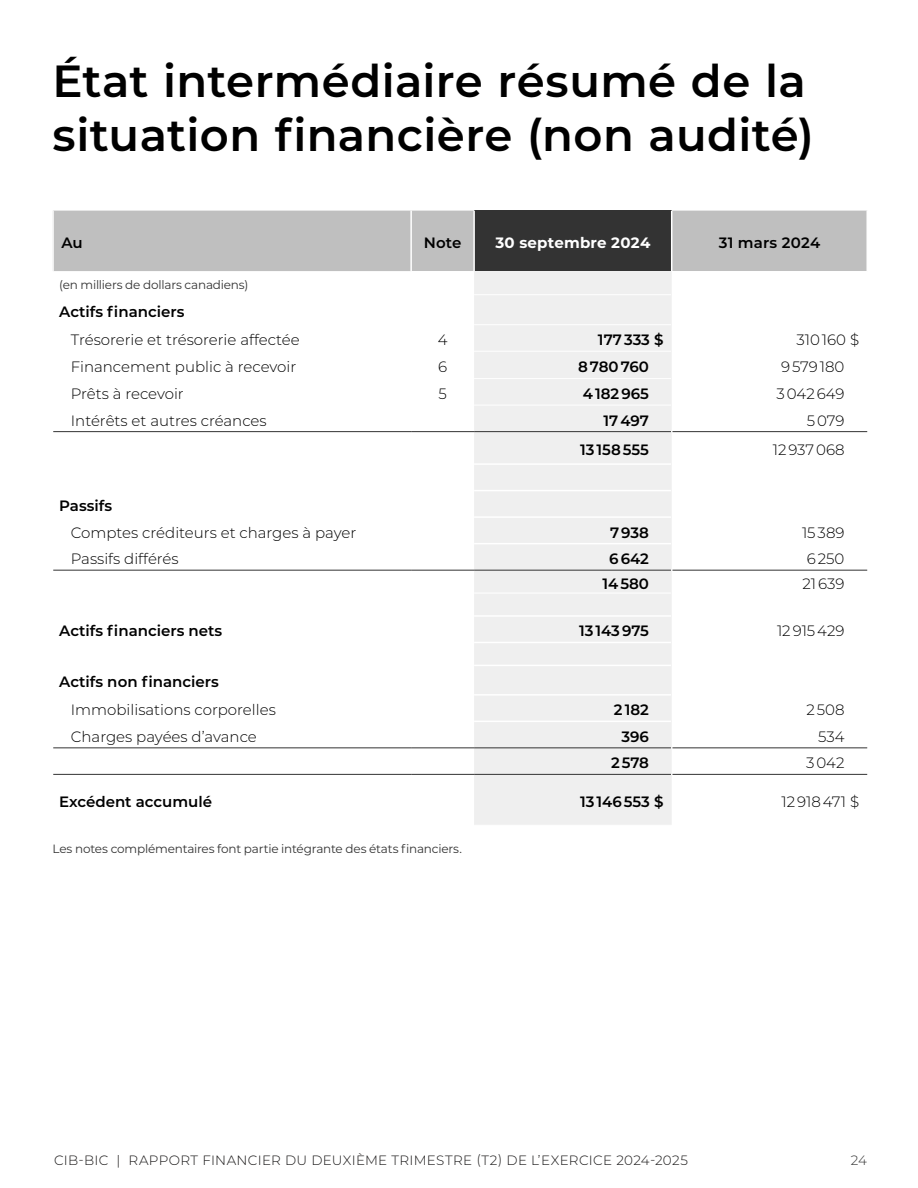
<style>
.page{position:relative;width:918px;height:1188px;background:#fff}
.page>*{position:absolute;margin:0;border:0;box-sizing:border-box;transform-origin:0 0}
.t1{font:600 45px/54px "Montserrat";letter-spacing:.01em;color:#000}
.t2{font:300 15px "Montserrat";color:#000}
.t3{font:600 15px "Montserrat";color:#000}
.t4{font:700 15px "Montserrat";letter-spacing:.015em;color:#fff}
.t5{font:300 13.5px "Montserrat";letter-spacing:.025em;color:#1a1818}
.t6{font:300 13.5px "Montserrat";color:#333}
.t7{font:12px "Montserrat";letter-spacing:-.015em;color:#333}
</style>
<div class="page">
<div style="left:54px;top:211px;width:812px;height:60px;background:#bfbfbf"></div>
<div style="left:474px;top:211px;width:198px;height:60px;background:#333"></div>
<svg style="left:411px;top:432px;width:456px;height:342px"></svg>
<div style="left:474px;top:271px;width:198px;height:554px;background:#efefef"></div>
<hr style="left:474px;top:294px;width:197px;height:1px;background:#fff">
<hr style="left:474px;top:324px;width:197px;height:1px;background:#fff">
<hr style="left:474px;top:351px;width:197px;height:1px;background:#fff">
<hr style="left:474px;top:378px;width:197px;height:1px;background:#fff">
<hr style="left:474px;top:405px;width:197px;height:1px;background:#fff">
<hr style="left:411px;top:463px;width:63px;height:2px;background:#fff">
<hr style="left:672px;top:463px;width:195px;height:2px;background:#fff">
<hr style="left:474px;top:463px;width:197px;height:2px;background:#fff">
<hr style="left:411px;top:490px;width:63px;height:1px;background:#fff">
<hr style="left:474px;top:490px;width:197px;height:1px;background:#fff">
<hr style="left:474px;top:516px;width:197px;height:2px;background:#fff">
<hr style="left:474px;top:543px;width:197px;height:1px;background:#fff">
<hr style="left:474px;top:615px;width:197px;height:2px;background:#fff">
<hr style="left:474px;top:642px;width:197px;height:1px;background:#fff">
<hr style="left:474px;top:665px;width:197px;height:1px;background:#fff">
<hr style="left:474px;top:694px;width:197px;height:2px;background:#fff">
<hr style="left:474px;top:721px;width:197px;height:1px;background:#fff">
<hr style="left:672px;top:490px;width:195px;height:1px;background:#fff">
<hr style="left:411px;top:516px;width:63px;height:2px;background:#fff">
<hr style="left:672px;top:516px;width:195px;height:2px;background:#fff">
<hr style="left:411px;top:543px;width:63px;height:1px;background:#fff">
<hr style="left:672px;top:543px;width:195px;height:1px;background:#fff">
<hr style="left:411px;top:592px;width:63px;height:2px;background:#fff">
<hr style="left:672px;top:592px;width:195px;height:2px;background:#fff">
<hr style="left:411px;top:615px;width:63px;height:2px;background:#fff">
<hr style="left:52px;top:211px;width:2px;height:60px;background:#efefef">
<hr style="left:672px;top:615px;width:195px;height:2px;background:#fff">
<hr style="left:411px;top:642px;width:63px;height:1px;background:#fff">
<hr style="left:672px;top:642px;width:195px;height:1px;background:#fff">
<hr style="left:411px;top:665px;width:63px;height:1px;background:#fff">
<hr style="left:672px;top:665px;width:195px;height:1px;background:#fff">
<hr style="left:411px;top:694px;width:63px;height:2px;background:#fff">
<hr style="left:672px;top:694px;width:195px;height:2px;background:#fff">
<hr style="left:411px;top:721px;width:63px;height:1px;background:#fff">
<hr style="left:672px;top:721px;width:195px;height:1px;background:#fff">
<hr style="left:53px;top:431px;width:358px;height:1px;background:#333">
<hr style="left:411px;top:431px;width:63px;height:1px;background:#333">
<hr style="left:474px;top:431px;width:197px;height:1px;background:#333">
<hr style="left:672px;top:431px;width:195px;height:1px;background:#333">
<hr style="left:53px;top:570px;width:358px;height:1px;background:#333">
<hr style="left:411px;top:570px;width:63px;height:1px;background:#333">
<hr style="left:474px;top:570px;width:197px;height:1px;background:#333">
<hr style="left:672px;top:570px;width:195px;height:1px;background:#333">
<hr style="left:53px;top:747px;width:358px;height:1px;background:#333">
<hr style="left:411px;top:747px;width:63px;height:1px;background:#333">
<hr style="left:474px;top:747px;width:197px;height:1px;background:#333">
<hr style="left:672px;top:747px;width:195px;height:1px;background:#333">
<hr style="left:53px;top:774px;width:358px;height:1px;background:#333">
<hr style="left:411px;top:774px;width:63px;height:1px;background:#333">
<hr style="left:474px;top:774px;width:197px;height:1px;background:#333">
<hr style="left:672px;top:774px;width:195px;height:1px;background:#333">
<hr style="left:410px;top:211px;width:2px;height:60px;background:#fff">
<hr style="left:473px;top:211px;width:2px;height:60px;background:#fff">
<hr style="left:671px;top:211px;width:1px;height:60px;background:#fff">
<hr style="left:474px;top:593px;width:197px;height:1px;background:#fff">
<h1 class="t1" style="left:52px;top:52px;width:763px">État intermédiaire résumé de la situation financière (non audité)</h1>
<p class="t3" style="left:61px;top:232px;width:23px">Au</p>
<p class="t3" style="left:424px;top:232px;width:39px">Note</p>
<p class="t4" style="left:495px;top:232px;width:156px">30 septembre 2024</p>
<p class="t3" style="left:719px;top:232px;width:103px">31 mars 2024</p>
<p class="t7" style="left:59px;top:276px;width:191px">(en milliers de dollars canadiens)</p>
<p class="t3" style="left:59px;top:301px;width:127px">Actifs financiers</p>
<p class="t2" style="left:71px;top:330px;width:230px">Trésorerie et trésorerie affectée</p>
<p class="t2" style="left:438px;top:330px;width:11px">4</p>
<p class="t3" style="left:598px;top:329px;width:67px">177 333 $</p>
<p class="t2" style="left:796px;top:330px;width:64px">310 160 $</p>
<p class="t2" style="left:71px;top:357px;width:227px">Financement public à recevoir</p>
<p class="t2" style="left:438px;top:357px;width:11px">6</p>
<p class="t3" style="left:578px;top:356px;width:72px">8 780 760</p>
<p class="t2" style="left:781px;top:357px;width:65px">9 579 180</p>
<p class="t2" style="left:71px;top:384px;width:115px">Prêts à recevoir</p>
<p class="t2" style="left:438px;top:384px;width:10px">5</p>
<p class="t3" style="left:583px;top:383px;width:68px">4 182 965</p>
<p class="t2" style="left:776px;top:384px;width:70px">3 042 649</p>
<p class="t2" style="left:71px;top:410px;width:197px">Intérêts et autres créances</p>
<p class="t3" style="left:604px;top:410px;width:47px">17 497</p>
<p class="t2" style="left:807px;top:410px;width:39px">5 079</p>
<p class="t3" style="left:580px;top:439px;width:70px">13 158 555</p>
<p class="t2" style="left:773px;top:439px;width:73px">12 937 068</p>
<p class="t3" style="left:59px;top:495px;width:54px">Passifs</p>
<p class="t2" style="left:71px;top:522px;width:287px">Comptes créditeurs et charges à payer</p>
<p class="t3" style="left:610px;top:522px;width:40px">7 938</p>
<p class="t2" style="left:802px;top:522px;width:44px">15 389</p>
<p class="t2" style="left:71px;top:549px;width:109px">Passifs différés</p>
<p class="t3" style="left:609px;top:548px;width:41px">6 642</p>
<p class="t2" style="left:807px;top:549px;width:39px">6 250</p>
<p class="t3" style="left:602px;top:573px;width:48px">14 580</p>
<p class="t2" style="left:802px;top:573px;width:44px">21 639</p>
<p class="t3" style="left:59px;top:621px;width:165px">Actifs financiers nets</p>
<p class="t3" style="left:579px;top:621px;width:72px">13 143 975</p>
<p class="t2" style="left:777px;top:621px;width:69px">12 915 429</p>
<p class="t3" style="left:59px;top:671px;width:161px">Actifs non financiers</p>
<p class="t2" style="left:71px;top:700px;width:207px">Immobilisations corporelles</p>
<p class="t3" style="left:614px;top:699px;width:37px">2 182</p>
<p class="t2" style="left:806px;top:700px;width:40px">2 508</p>
<p class="t2" style="left:71px;top:726px;width:188px">Charges payées d’avance</p>
<p class="t3" style="left:621px;top:726px;width:29px">396</p>
<p class="t2" style="left:818px;top:727px;width:28px">534</p>
<p class="t3" style="left:611px;top:752px;width:39px">2 578</p>
<p class="t2" style="left:806px;top:753px;width:40px">3 042</p>
<p class="t3" style="left:59px;top:791px;width:154px">Excédent accumulé</p>
<p class="t3" style="left:580px;top:791px;width:85px">13 146 553 $</p>
<p class="t2" style="left:782px;top:792px;width:79px">12 918 471 $</p>
<p class="t7" style="left:52px;top:840px;width:411px">Les notes complémentaires font partie intégrante des états financiers.</p>
<p class="t5" style="left:54px;top:1151px;width:635px">CIB-BIC | RAPPORT FINANCIER DU DEUXIÈME TRIMESTRE (T2) DE L’EXERCICE 2024-2025</p>
<p class="t6" style="left:851px;top:1151px;width:18px">24</p>
</div>
